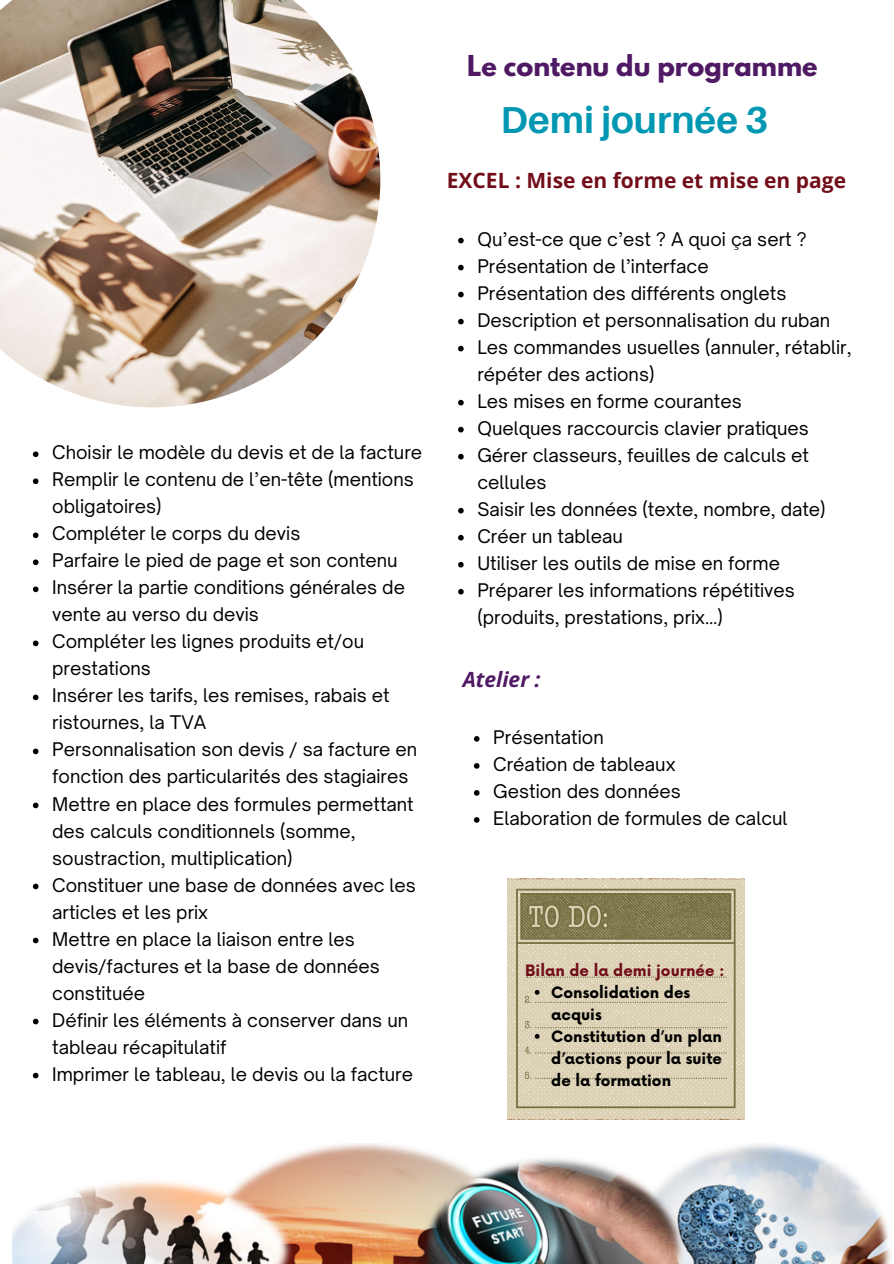
<style>
.page{position:relative;width:894px;height:1264px;background:#fff}
.page>*{position:absolute;margin:0;border:0;box-sizing:border-box;transform-origin:0 0}
.t1{font:700 37.5px "Aileron";color:#0097b2}
.t2{font:700 25.5px "League Spartan";color:#4f1964}
.t3{font:700 21px "Open Sans";color:#720e19}
.t4{font:italic 700 21px "Open Sans";color:#4f1964}
.t5{font:18px/27px "Open Sauce One";color:#000}
.t6{font:700 15.3px/22px "Now";color:#000}
.t7{font:700 15.3px "Now";color:#720e19}
</style>
<div class="page">
<img style="left:0;top:0;width:380px;height:407px">
<img style="left:13px;top:1143px;width:878px;height:120px">
<svg style="left:458px;top:238px;width:5px;height:5px"></svg>
<svg style="left:458px;top:265px;width:5px;height:5px"></svg>
<svg style="left:458px;top:292px;width:5px;height:5px"></svg>
<svg style="left:458px;top:319px;width:5px;height:5px"></svg>
<svg style="left:458px;top:346px;width:5px;height:5px"></svg>
<svg style="left:458px;top:400px;width:5px;height:5px"></svg>
<svg style="left:458px;top:427px;width:5px;height:5px"></svg>
<svg style="left:458px;top:454px;width:5px;height:5px"></svg>
<svg style="left:458px;top:508px;width:5px;height:5px"></svg>
<svg style="left:458px;top:535px;width:5px;height:5px"></svg>
<svg style="left:458px;top:562px;width:5px;height:5px"></svg>
<svg style="left:458px;top:589px;width:5px;height:5px"></svg>
<svg style="left:33px;top:451px;width:5px;height:6px"></svg>
<svg style="left:33px;top:478px;width:5px;height:6px"></svg>
<svg style="left:33px;top:532px;width:5px;height:6px"></svg>
<svg style="left:33px;top:559px;width:5px;height:6px"></svg>
<svg style="left:33px;top:586px;width:5px;height:6px"></svg>
<svg style="left:33px;top:640px;width:5px;height:6px"></svg>
<svg style="left:33px;top:694px;width:5px;height:6px"></svg>
<svg style="left:33px;top:748px;width:5px;height:6px"></svg>
<svg style="left:33px;top:802px;width:5px;height:6px"></svg>
<svg style="left:33px;top:883px;width:5px;height:6px"></svg>
<svg style="left:33px;top:937px;width:5px;height:6px"></svg>
<svg style="left:33px;top:1018px;width:5px;height:6px"></svg>
<svg style="left:33px;top:1072px;width:5px;height:6px"></svg>
<svg style="left:507px;top:880px;width:236px;height:238px;background:#dbd0b4"></svg>
<svg style="left:516px;top:888px;width:219px;height:220px;background:#cdc3a5"></svg>
<svg style="left:522px;top:894px;width:207px;height:43px;background:#847d52"></svg>
<svg style="left:524px;top:970px;width:202px;height:108px;background:#dad0b4"></svg>
<svg style="left:474px;top:736px;width:5px;height:5px"></svg>
<svg style="left:474px;top:763px;width:5px;height:5px"></svg>
<svg style="left:474px;top:790px;width:5px;height:5px"></svg>
<svg style="left:474px;top:817px;width:5px;height:5px"></svg>
<p class="t5" style="left:52px;top:439px;width:371px">Choisir le modèle du devis et de la facture</p>
<p class="t5" style="left:52px;top:466px;width:363px">Remplir le contenu de l’en-tête (mentions obligatoires)</p>
<p class="t5" style="left:52px;top:520px;width:250px">Compléter le corps du devis</p>
<p class="t5" style="left:52px;top:547px;width:347px">Parfaire le pied de page et son contenu</p>
<p class="t5" style="left:52px;top:574px;width:354px">Insérer la partie conditions générales de vente au verso du devis</p>
<p class="t5" style="left:52px;top:628px;width:313px">Compléter les lignes produits et/ou prestations</p>
<p class="t5" style="left:52px;top:682px;width:339px">Insérer les tarifs, les remises, rabais et ristournes, la TVA</p>
<p class="t5" style="left:52px;top:736px;width:366px">Personnalisation son devis / sa facture en fonction des particularités des stagiaires</p>
<p class="t5" style="left:52px;top:790px;width:363px">Mettre en place des formules permettant des calculs conditionnels (somme, soustraction, multiplication)</p>
<p class="t5" style="left:52px;top:871px;width:365px">Constituer une base de données avec les articles et les prix</p>
<p class="t5" style="left:52px;top:925px;width:329px">Mettre en place la liaison entre les devis/factures et la base de données constituée</p>
<p class="t5" style="left:52px;top:1006px;width:357px">Définir les éléments à conserver dans un tableau récapitulatif</p>
<h3 class="t5" style="left:52px;top:1060px;width:362px">Imprimer le tableau, le devis ou la facture</h3>
<h3 class="t2" style="left:467px;top:53px;width:352px">Le contenu du programme</h3>
<h1 class="t1" style="left:500px;top:96px;width:269px">Demi journée 3</h1>
<p class="t3" style="left:446px;top:166px;width:400px">EXCEL : Mise en forme et mise en page</p>
<p class="t5" style="left:477px;top:225px;width:330px">Qu’est-ce que c’est ? A quoi ça sert ?</p>
<p class="t5" style="left:477px;top:252px;width:233px">Présentation de l’interface</p>
<p class="t5" style="left:477px;top:279px;width:310px">Présentation des différents onglets</p>
<p class="t5" style="left:477px;top:306px;width:354px">Description et personnalisation du ruban</p>
<p class="t5" style="left:477px;top:333px;width:375px">Les commandes usuelles (annuler, rétablir, répéter des actions)</p>
<p class="t5" style="left:477px;top:387px;width:266px">Les mises en forme courantes</p>
<p class="t5" style="left:477px;top:414px;width:333px">Quelques raccourcis clavier pratiques</p>
<p class="t5" style="left:477px;top:441px;width:333px">Gérer classeurs, feuilles de calculs et cellules</p>
<p class="t5" style="left:477px;top:495px;width:349px">Saisir les données (texte, nombre, date)</p>
<p class="t5" style="left:477px;top:522px;width:147px">Créer un tableau</p>
<p class="t5" style="left:477px;top:549px;width:304px">Utiliser les outils de mise en forme</p>
<p class="t5" style="left:477px;top:576px;width:319px">Préparer les informations répétitives (produits, prestations, prix…)</p>
<p class="t4" style="left:462px;top:664px;width:79px">Atelier :</p>
<p class="t5" style="left:493px;top:723px;width:112px">Présentation</p>
<h4 class="t5" style="left:493px;top:750px;width:184px">Création de tableaux</h4>
<p class="t5" style="left:493px;top:777px;width:189px">Gestion des données</p>
<p class="t5" style="left:493px;top:804px;width:296px">Elaboration de formules de calcul</p>
<p class="t7" style="left:525px;top:961px;width:201px">Bilan de la demi journée :</p>
<p class="t6" style="left:551px;top:982px;width:140px">Consolidation des acquis</p>
<p class="t6" style="left:551px;top:1026px;width:172px;text-align:justify">Constitution d’un plan d’actions pour la suite de la formation</p>
</div>
